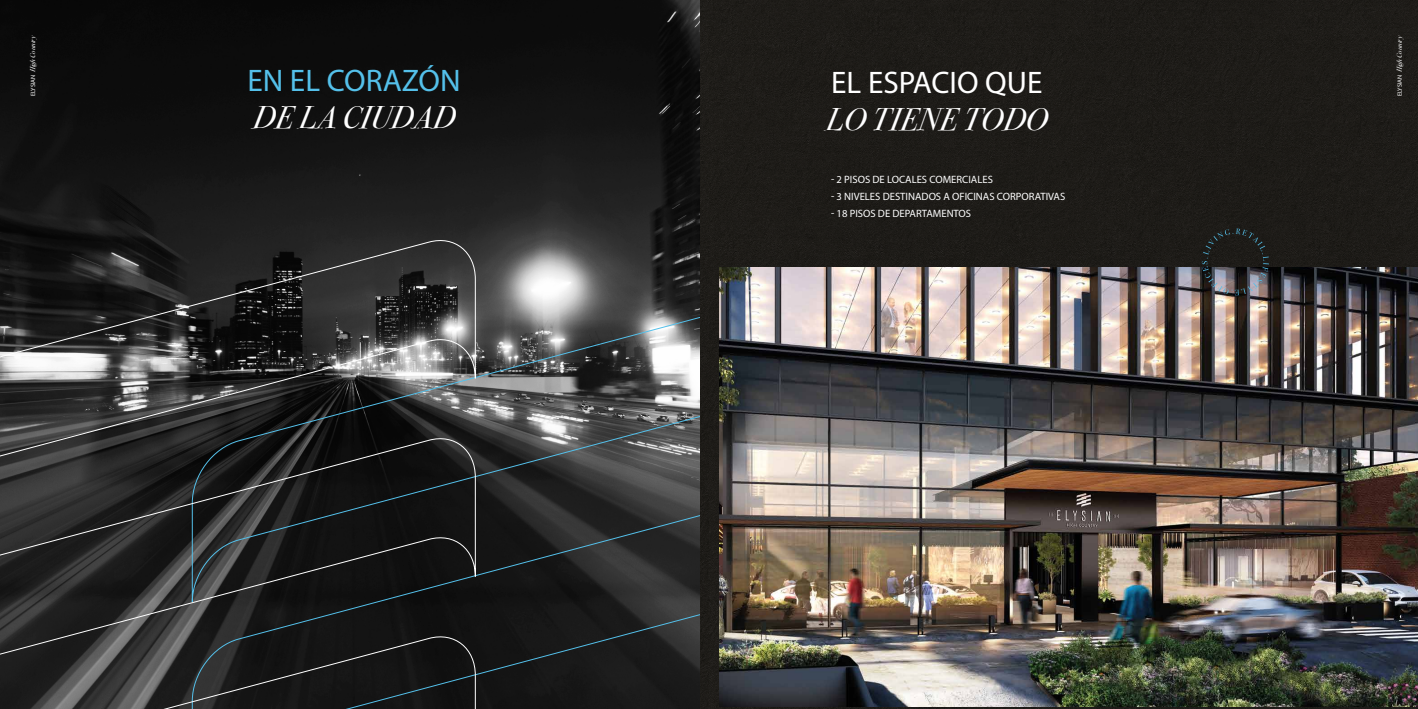
<style>
.page{position:relative;width:1418px;height:709px;background:#fff}
.page>*{position:absolute;margin:0;border:0;box-sizing:border-box;transform-origin:0 0}
.t1{font:italic 31.25px "Bodoni Svty Two ITCTT";color:#fff}
.t2{font:31.25px "Myriad Pro";color:#fff}
.t3{font:31.25px "Myriad Pro";color:#54c0ea}
.t4{font:10.62px "Myriad Pro";color:#fff}
.t5{font:italic 7.12px "Bodoni Svty Two ITCTT";letter-spacing:-.01em;color:#fff}
.s1{font-family:"Myriad Pro";font-style:normal;font-size:6.25px}
</style>
<div class="page">
<img style="left:0;top:0;width:699px;height:310px">
<svg style="left:476px;top:310px;width:223px;height:198px;background:#5d5e5f"></svg>
<svg style="left:476px;top:508px;width:223px;height:123px;background:#232525"></svg>
<svg style="left:0;top:235px;width:476px;height:198px;background:#3a3a3a"></svg>
<svg style="left:0;top:433px;width:476px;height:198px;background:#242425"></svg>
<svg style="left:0;top:631px;width:699px;height:77px;background:#232425"></svg>
<div style="left:709px;top:0;width:708px;height:709px;background:#1d1b18"></div>
<img style="left:719px;top:268px;width:698px;height:439px">
<svg style="left:1201px;top:228px;width:67px;height:67px;background:#363739"></svg>
<p class="t5" style="left:27px;top:96px;width:63px;rotate:-90deg"><span class="s1">ELYSIAN</span> High Country</p>
<h1 class="t3" style="left:247px;top:61px;width:215px">EN EL CORAZÓN</h1>
<h1 class="t1" style="left:253px;top:90px;width:204px">DE LA CIUDAD</h1>
<h1 class="t2" style="left:831px;top:63px;width:213px">EL ESPACIO QUE</h1>
<h1 class="t1" style="left:826px;top:92px;width:223px">LO TIENE TODO</h1>
<p class="t4" style="left:831px;top:173px;width:163px">- 2 PISOS DE LOCALES COMERCIALES</p>
<p class="t4" style="left:831px;top:190px;width:236px">- 3 NIVELES DESTINADOS A OFICINAS CORPORATIVAS</p>
<p class="t4" style="left:831px;top:207px;width:142px">- 18 PISOS DE DEPARTAMENTOS</p>
<p class="t5" style="left:1393px;top:96px;width:63px;rotate:-90deg"><span class="s1">ELYSIAN</span> High Country</p>
</div>
